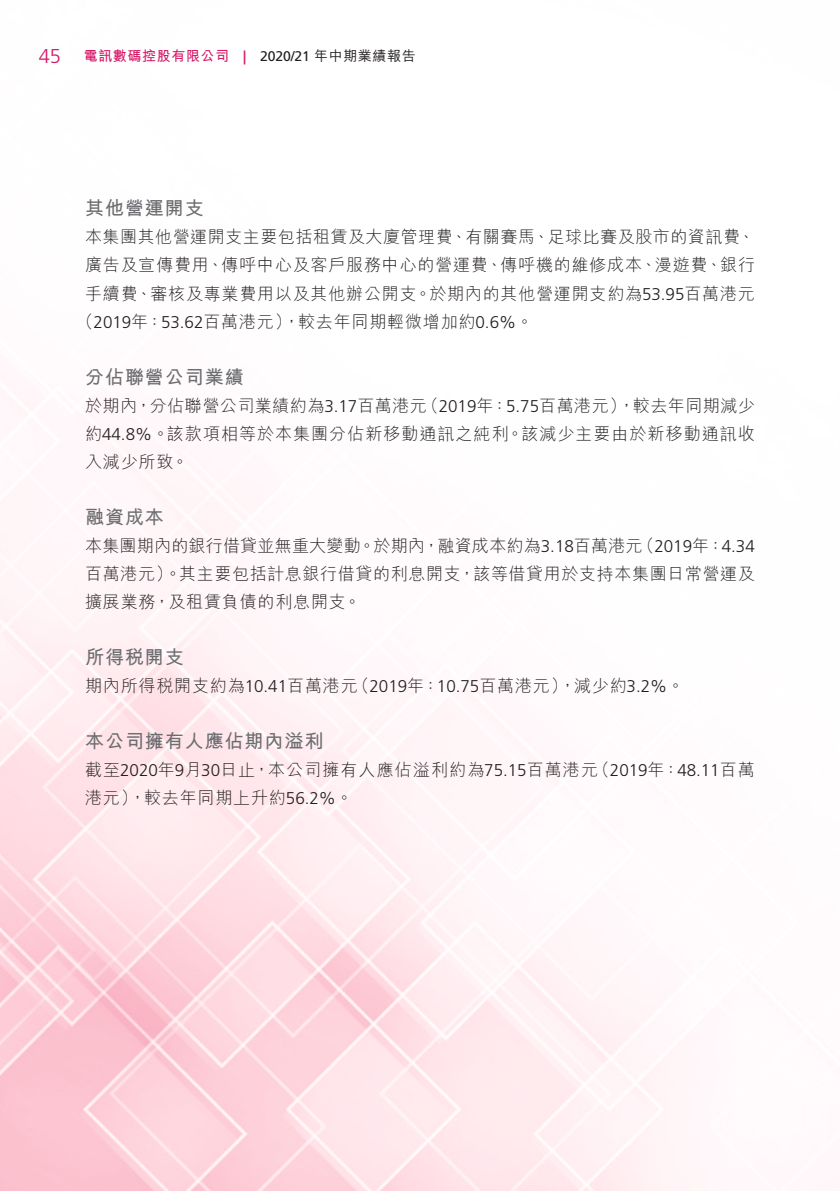
<style>
.page{position:relative;width:840px;height:1191px;background:#fff}
.page>*{position:absolute;margin:0;border:0;box-sizing:border-box;transform-origin:0 0}
.t1{font:300 20px "Frutiger LT Std";color:#d51967}
.Heading_4{font:700 19px "M Hei HK";letter-spacing:.05em;color:#6c6d70}
.Body_Text{font:300 17px/28px "M Hei HK";letter-spacing:.045em;color:#231f20}
.Body_Text-2{font:300 17px/28px "M Hei HK";letter-spacing:.065em;color:#231f20}
.Body_Text-3{font:300 17px "Frutiger LT Std";color:#231f20}
.t2{font:14px "Frutiger LT Std";letter-spacing:-.005em;color:#231f20}
.t3{font:700 14px "M Hei HK";letter-spacing:.045em;color:#d51967}
.t4{font:700 14px "Frutiger LT Std";color:#d51967}
.s1{font-family:"M Hei HK";font-weight:500}
.s2{font-family:"Frutiger LT Std"}
.s3{font-family:"M Hei HK"}
</style>
<div class="page">
<img style="left:0;top:392px;width:689px;height:799px">
<p class="t1" style="left:39px;top:45px;width:23px">45</p>
<p class="t3" style="left:84px;top:46px;width:147px">電訊數碼控股有限公司</p>
<p class="t4" style="left:243px;top:48px;width:5px">|</p>
<p class="t2" style="left:260px;top:48px;width:157px">2020/21 <span class="s1">年中期業績報告</span></p>
<p class="Heading_4" style="left:85px;top:195px;width:120px">其他營運開支</p>
<p class="Body_Text" style="left:85px;top:223px;width:671px">本集團其他營運開支主要包括租賃及大廈管理費、有關賽馬、足球比賽及股市的資訊費、</p>
<p class="Body_Text" style="left:85px;top:251px;width:671px">廣告及宣傳費用、傳呼中心及客戶服務中心的營運費、傳呼機的維修成本、漫遊費、銀行</p>
<p class="Body_Text" style="left:85px;top:279px;width:671px">手續費、審核及專業費用以及其他辦公開支。於期內的其他營運開支約為<span class="s2">53.95</span>百萬港元</p>
<p class="Body_Text" style="left:77px;top:307px;width:457px">（<span class="s2">2019</span>年：<span class="s2">53.62</span>百萬港元，）較去年同期輕微增加約<span class="s2">0.6%</span>。</p>
<p class="Heading_4" style="left:85px;top:363px;width:160px">分佔聯營公司業績</p>
<p class="Body_Text" style="left:421px;top:391px;width:334px">（<span class="s2">2019</span>年：<span class="s2">5.75</span>百萬港元，）較去年同期減少</p>
<p class="Body_Text" style="left:85px;top:391px;width:670px">於期內，分佔聯營公司業績約為<span class="s2">3.17</span>百萬港元<br>約<span class="s2">44.8%</span>。該款項相等於本集團分佔新移動通訊之純利。該減少主要由於新移動通訊收入減少所致。</p>
<p class="Heading_4" style="left:85px;top:503px;width:80px">融資成本</p>
<p class="Body_Text-3" style="left:637px;top:536px;width:119px"><span class="s3">（</span>2019<span class="s3">年：</span>4.34</p>
<p class="Body_Text" style="left:85px;top:531px;width:670px">本集團期內的銀行借貸並無重大變動。於期內，融資成本約為<span class="s2">3.18</span>百萬港元<br>百萬港元）。其主要包括計息銀行借貸的利息開支，該等借貸用於支持本集團日常營運及擴展業務，及租賃負債的利息開支。</p>
<p class="Heading_4" style="left:85px;top:643px;width:100px">所得稅開支</p>
<p class="Body_Text" style="left:352px;top:671px;width:333px">（<span class="s2">2019</span>年：<span class="s2">10.75</span>百萬港元，）減少約<span class="s2">3.2%</span>。</p>
<p class="Body_Text" style="left:85px;top:671px;width:274px">期內所得稅開支約為<span class="s2">10.41</span>百萬港元</p>
<p class="Heading_4" style="left:85px;top:727px;width:240px">本公司擁有人應佔期內溢利</p>
<p class="Body_Text-2" style="left:85px;top:755px;width:514px">截至<span class="s2">2020</span>年月<span class="s2">9 30</span>日止，本公司擁有人應佔溢利約為<span class="s2">75.15</span>百萬港元港元，）較去年同期上升約<span class="s2">56.2%</span>。</p>
<p class="Body_Text-3" style="left:592px;top:760px;width:163px"><span class="s3">（</span>2019<span class="s3">年：</span>48.11<span class="s3">百萬</span></p>
</div>
